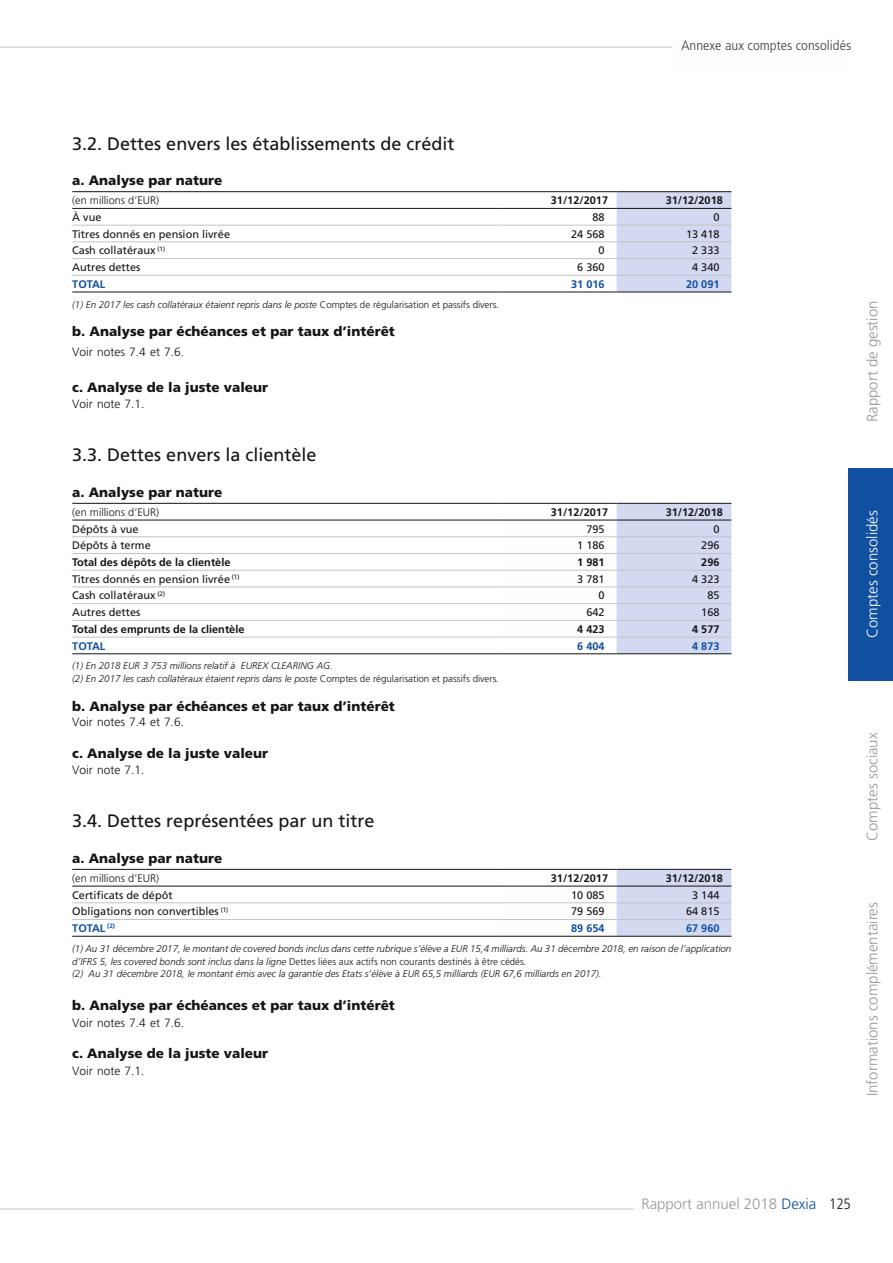
<style>
.page{position:relative;width:893px;height:1263px;background:#fff}
.page>*{position:absolute;margin:0;border:0;box-sizing:border-box;transform-origin:0 0}
.t1{font:18px "Frutiger LT Std";color:#131413}
.t2{font:300 15px "Frutiger LT Std";color:#979898}
.t3{font:300 15px "Frutiger LT Std";color:#fefefe}
.t4{font:300 condensed 15px "Frutiger LT Std";color:#131413}
.t5{font:900 13.5px "Frutiger LT Std";color:#131413}
.t6{font:300 condensed 13.5px "Frutiger LT Std";color:#3f3f3e;scale:1.09 1}
.t7{font:300 12px "Frutiger LT Std";color:#131413}
.t8{font:10.95px "Frutiger LT Std";color:#131413}
.t9{font:700 10.95px "Frutiger LT Std";color:#131413}
.t10{font:300 10.95px "Frutiger LT Std";color:#131413}
.t11{font:700 10.95px "Frutiger LT Std";color:#114fa0}
.t12{font:italic 300 9.75px/12.8px "Frutiger LT Std";color:#131413}
.s1{font-style:normal}
.s2{color:#114fa0}
</style>
<div class="page">
<hr style="left:0;top:1208px;width:634px;height:1px;background:#c3c4c4">
<div style="left:848px;top:468px;width:45px;height:212px;background:#114fa0"></div>
<hr style="left:0;top:47px;width:850px;height:1px;background:#c3c4c4">
<div style="left:672px;top:40px;width:179px;height:31px;background:#fefefe"></div>
<hr style="left:72px;top:292px;width:430px;height:1px;background:#131413">
<hr style="left:502px;top:292px;width:106px;height:1px;background:#131413">
<hr style="left:72px;top:225px;width:430px;height:1px;background:#c3c4c4">
<hr style="left:502px;top:225px;width:106px;height:1px;background:#c3c4c4">
<hr style="left:72px;top:241px;width:430px;height:1px;background:#c3c4c4">
<hr style="left:502px;top:241px;width:106px;height:1px;background:#c3c4c4">
<hr style="left:72px;top:258px;width:430px;height:1px;background:#c3c4c4">
<hr style="left:502px;top:258px;width:106px;height:1px;background:#c3c4c4">
<hr style="left:72px;top:275px;width:430px;height:1px;background:#c3c4c4">
<hr style="left:502px;top:275px;width:106px;height:1px;background:#c3c4c4">
<hr style="left:72px;top:191px;width:430px;height:1px;background:#131413">
<hr style="left:502px;top:191px;width:106px;height:1px;background:#131413">
<hr style="left:72px;top:208px;width:430px;height:1px;background:#131413">
<hr style="left:502px;top:208px;width:106px;height:1px;background:#131413">
<svg style="left:608px;top:191px;width:123px;height:102px;background:#d0d5ea"></svg>
<hr style="left:72px;top:653px;width:430px;height:1px;background:#131413">
<hr style="left:72px;top:503px;width:430px;height:1px;background:#131413">
<hr style="left:72px;top:520px;width:430px;height:1px;background:#131413">
<hr style="left:72px;top:536px;width:430px;height:1px;background:#c3c4c4">
<hr style="left:72px;top:553px;width:430px;height:1px;background:#c3c4c4">
<hr style="left:72px;top:570px;width:430px;height:1px;background:#c3c4c4">
<hr style="left:72px;top:586px;width:430px;height:1px;background:#c3c4c4">
<hr style="left:72px;top:603px;width:430px;height:1px;background:#c3c4c4">
<hr style="left:72px;top:620px;width:430px;height:1px;background:#c3c4c4">
<hr style="left:72px;top:637px;width:430px;height:1px;background:#c3c4c4">
<svg style="left:502px;top:503px;width:229px;height:151px"></svg>
<hr style="left:72px;top:936px;width:430px;height:1px;background:#131413">
<hr style="left:72px;top:869px;width:430px;height:1px;background:#131413">
<hr style="left:72px;top:902px;width:430px;height:1px;background:#c3c4c4">
<hr style="left:72px;top:919px;width:430px;height:1px;background:#c3c4c4">
<hr style="left:72px;top:886px;width:430px;height:1px;background:#131413">
<svg style="left:502px;top:869px;width:229px;height:68px"></svg>
<h3 class="t6" style="left:681px;top:38px;width:157px">Annexe aux comptes consolidés</h3>
<h1 class="t1" style="left:72px;top:133px;width:384px">3.2. Dettes envers les établissements de crédit</h1>
<h3 class="t5" style="left:72px;top:172px;width:152px">a. Analyse par nature</h3>
<p class="t10" style="left:72px;top:194px;width:89px">(en millions d’EUR)</p>
<p class="t9" style="left:551px;top:194px;width:59px">31/12/2017</p>
<p class="t9" style="left:666px;top:194px;width:59px">31/12/2018</p>
<p class="t8" style="left:72px;top:211px;width:31px">À vue</p>
<p class="t8" style="left:592px;top:211px;width:14px">88</p>
<p class="t8" style="left:713px;top:211px;width:8px">0</p>
<p class="t8" style="left:72px;top:227px;width:159px">Titres donnés en pension livrée</p>
<p class="t8" style="left:571px;top:227px;width:35px">24 568</p>
<p class="t8" style="left:686px;top:227px;width:35px">13 418</p>
<p class="t8" style="left:72px;top:244px;width:94px">Cash collatéraux <sup>(1)</sup></p>
<p class="t8" style="left:599px;top:244px;width:8px">0</p>
<p class="t8" style="left:692px;top:244px;width:29px">2 333</p>
<p class="t8" style="left:72px;top:261px;width:70px">Autres dettes</p>
<p class="t8" style="left:577px;top:261px;width:29px">6 360</p>
<p class="t8" style="left:692px;top:261px;width:29px">4 340</p>
<p class="t11" style="left:72px;top:277px;width:35px">TOTAL</p>
<p class="t11" style="left:571px;top:277px;width:35px">31 016</p>
<p class="t11" style="left:686px;top:277px;width:35px">20 091</p>
<p class="t12" style="left:72px;top:298px;width:428px">(1) En 2017 les cash collatéraux étaient repris dans le poste <span class="s1">Comptes de régularisation et passifs divers</span>.</p>
<h3 class="t5" style="left:72px;top:323px;width:324px">b. Analyse par échéances et par taux d’intérêt</h3>
<p class="t7" style="left:72px;top:345px;width:114px">Voir notes 7.4 et 7.6.</p>
<h3 class="t5" style="left:72px;top:379px;width:197px">c. Analyse de la juste valeur</h3>
<p class="t7" style="left:72px;top:397px;width:74px">Voir note 7.1.</p>
<h1 class="t1" style="left:72px;top:444px;width:246px">3.3. Dettes envers la clientèle</h1>
<h3 class="t5" style="left:72px;top:484px;width:152px">a. Analyse par nature</h3>
<p class="t10" style="left:72px;top:506px;width:89px">(en millions d’EUR)</p>
<p class="t9" style="left:551px;top:505px;width:59px">31/12/2017</p>
<p class="t9" style="left:666px;top:505px;width:59px">31/12/2018</p>
<p class="t8" style="left:72px;top:522px;width:68px">Dépôts à vue</p>
<p class="t8" style="left:586px;top:522px;width:20px">795</p>
<p class="t8" style="left:713px;top:522px;width:8px">0</p>
<p class="t8" style="left:72px;top:539px;width:80px">Dépôts à terme</p>
<p class="t8" style="left:577px;top:539px;width:29px">1 186</p>
<p class="t8" style="left:701px;top:539px;width:20px">296</p>
<p class="t9" style="left:72px;top:556px;width:160px">Total des dépôts de la clientèle</p>
<p class="t9" style="left:577px;top:556px;width:29px">1 981</p>
<p class="t9" style="left:701px;top:556px;width:20px">296</p>
<p class="t8" style="left:72px;top:572px;width:169px">Titres donnés en pension livrée <sup>(1)</sup></p>
<p class="t8" style="left:577px;top:572px;width:29px">3 781</p>
<p class="t8" style="left:692px;top:572px;width:29px">4 323</p>
<p class="t8" style="left:72px;top:589px;width:94px">Cash collatéraux <sup>(2)</sup></p>
<p class="t8" style="left:599px;top:589px;width:8px">0</p>
<p class="t8" style="left:707px;top:589px;width:14px">85</p>
<p class="t8" style="left:72px;top:606px;width:70px">Autres dettes</p>
<p class="t8" style="left:586px;top:606px;width:20px">642</p>
<p class="t8" style="left:701px;top:606px;width:20px">168</p>
<p class="t9" style="left:72px;top:622px;width:174px">Total des emprunts de la clientèle</p>
<p class="t9" style="left:577px;top:622px;width:29px">4 423</p>
<p class="t9" style="left:692px;top:622px;width:29px">4 577</p>
<p class="t11" style="left:72px;top:639px;width:35px">TOTAL</p>
<p class="t11" style="left:577px;top:639px;width:29px">6 404</p>
<p class="t11" style="left:692px;top:639px;width:29px">4 873</p>
<p class="t12" style="left:72px;top:660px;width:428px">(1) En 2018 EUR 3 753 millions relatif à EUREX CLEARING AG.<br>(2) En 2017 les cash collatéraux étaient repris dans le poste <span class="s1">Comptes de régularisation et passifs divers</span>.</p>
<h3 class="t5" style="left:72px;top:698px;width:324px">b. Analyse par échéances et par taux d’intérêt</h3>
<p class="t7" style="left:72px;top:715px;width:114px">Voir notes 7.4 et 7.6.</p>
<h3 class="t5" style="left:72px;top:745px;width:197px">c. Analyse de la juste valeur</h3>
<p class="t7" style="left:72px;top:763px;width:74px">Voir note 7.1.</p>
<h1 class="t1" style="left:72px;top:810px;width:304px">3.4. Dettes représentées par un titre</h1>
<h3 class="t5" style="left:72px;top:850px;width:152px">a. Analyse par nature</h3>
<p class="t10" style="left:72px;top:872px;width:89px">(en millions d’EUR)</p>
<p class="t9" style="left:551px;top:871px;width:59px">31/12/2017</p>
<p class="t9" style="left:666px;top:871px;width:59px">31/12/2018</p>
<p class="t8" style="left:72px;top:888px;width:102px">Certificats de dépôt</p>
<p class="t8" style="left:571px;top:888px;width:35px">10 085</p>
<p class="t8" style="left:692px;top:888px;width:29px">3 144</p>
<p class="t8" style="left:72px;top:905px;width:158px">Obligations non convertibles <sup>(1)</sup></p>
<p class="t8" style="left:571px;top:905px;width:35px">79 569</p>
<p class="t8" style="left:686px;top:905px;width:35px">64 815</p>
<p class="t11" style="left:72px;top:922px;width:44px">TOTAL <sup>(2)</sup></p>
<p class="t11" style="left:571px;top:922px;width:35px">89 654</p>
<p class="t11" style="left:686px;top:922px;width:35px">67 960</p>
<p class="t12" style="left:72px;top:942px;width:660px">(1) Au 31 décembre 2017, le montant de covered bonds inclus dans cette rubrique s’élève a EUR 15,4 milliards. Au 31 décembre 2018, en raison de l’application d’IFRS 5, les covered bonds sont inclus dans la ligne <span class="s1">Dettes liées aux actifs non courants destinés à être cédés</span>.<br>(2) Au 31 décembre 2018, le montant émis avec la garantie des Etats s’élève à EUR 65,5 milliards (EUR 67,6 milliards en 2017).</p>
<h3 class="t5" style="left:72px;top:997px;width:324px">b. Analyse par échéances et par taux d’intérêt</h3>
<p class="t7" style="left:72px;top:1016px;width:114px">Voir notes 7.4 et 7.6.</p>
<h3 class="t5" style="left:72px;top:1045px;width:197px">c. Analyse de la juste valeur</h3>
<p class="t7" style="left:72px;top:1064px;width:74px">Voir note 7.1.</p>
<h2 class="t2" style="left:864px;top:422px;width:123px;rotate:-90deg">Rapport de gestion</h2>
<h2 class="t3" style="left:864px;top:638px;width:129px;rotate:-90deg">Comptes consolidés</h2>
<h2 class="t2" style="left:864px;top:841px;width:110px;rotate:-90deg">Comptes sociaux</h2>
<h2 class="t2" style="left:864px;top:1096px;width:195px;rotate:-90deg">Informations complémentaires</h2>
<h2 class="t2" style="left:641px;top:1196px;width:177px">Rapport annuel 2018 <span class="s2">Dexia</span></h2>
<h2 class="t4" style="left:829px;top:1196px;width:23px">125</h2>
</div>
